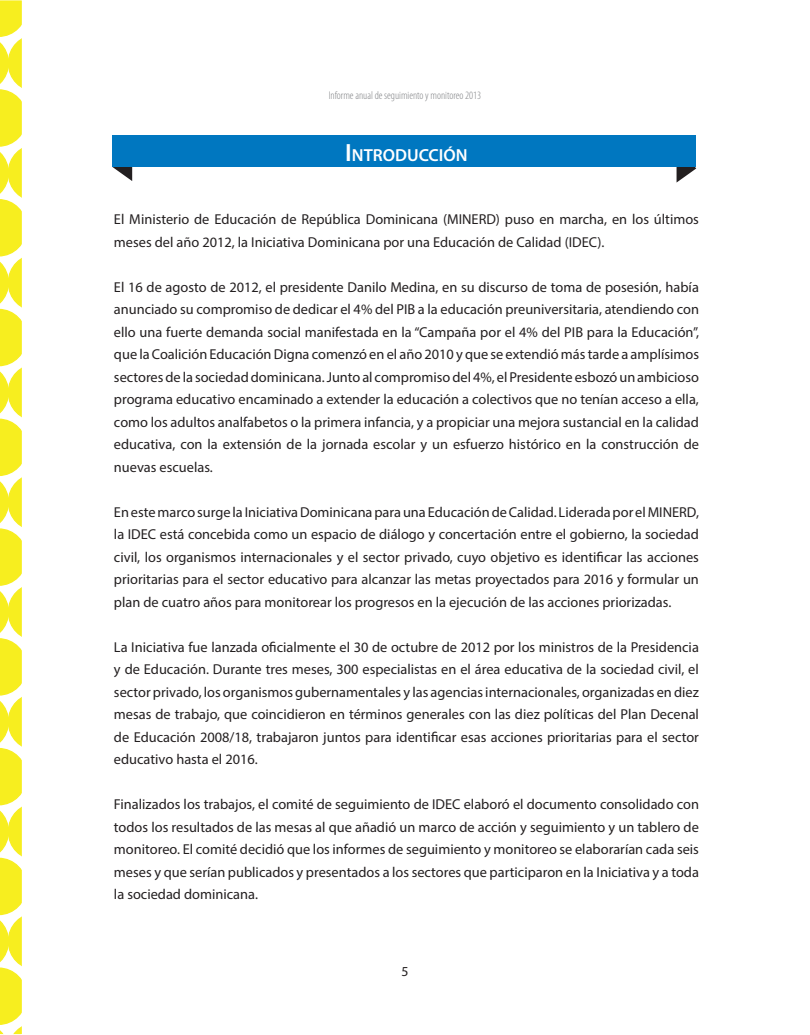
<style>
.page{position:relative;width:810px;height:1035px;background:#fff}
.page>*{position:absolute;margin:0;border:0;box-sizing:border-box;transform-origin:0 0}
.t1{font:600 17.5px "Myriad Pro";color:#fff}
.t2{font:14.38px/22.5px "Myriad Pro";color:#231f20;text-align:justify}
.t3{font:13.75px "Myriad Pro";color:#231f20}
.t4{font:300 condensed 11.25px "Myriad Pro";color:#808285}
.s1{font-size:25px}
</style>
<div class="page">
<svg style="left:677px;top:166px;width:19px;height:16px"></svg>
<svg style="left:112px;top:166px;width:20px;height:15px"></svg>
<div style="left:112px;top:135px;width:584px;height:31px;background:#0077c0"></div>
<svg style="left:0;top:0;width:22px;height:1035px"></svg>
<p class="t4" style="left:329px;top:90px;width:154px">Informe anual de seguimiento y monitoreo 2013</p>
<p class="t1" style="left:345px;top:144px;width:124px"><span class="s1">I</span> NTRODUCCIÓN</p>
<p class="t2" style="left:114px;top:208px;width:586px">El Ministerio de Educación de República Dominicana (MINERD) puso en marcha, en los últimos meses del año 2012, la Iniciativa Dominicana por una Educación de Calidad (IDEC).</p>
<p class="t2" style="left:114px;top:276px;width:587px">El 16 de agosto de 2012, el presidente Danilo Medina, en su discurso de toma de posesión, había anunciado su compromiso de dedicar el 4% del PIB a la educación preuniversitaria, atendiendo con ello una fuerte demanda social manifestada en la “Campaña por el 4% del PIB para la Educación”, que la Coalición Educación Digna comenzó en el año 2010 y que se extendió más tarde a amplísimos sectores de la sociedad dominicana. Junto al compromiso del 4%, el Presidente esbozó un ambicioso programa educativo encaminado a extender la educación a colectivos que no tenían acceso a ella, como los adultos analfabetos o la primera infancia, y a propiciar una mejora sustancial en la calidad educativa, con la extensión de la jornada escolar y un esfuerzo histórico en la construcción de nuevas escuelas.</p>
<p class="t2" style="left:114px;top:501px;width:587px">En este marco surge la Iniciativa Dominicana para una Educación de Calidad. Liderada por el MINERD, la IDEC está concebida como un espacio de diálogo y concertación entre el gobierno, la sociedad civil, los organismos internacionales y el sector privado, cuyo objetivo es identificar las acciones prioritarias para el sector educativo para alcanzar las metas proyectados para 2016 y formular un plan de cuatro años para monitorear los progresos en la ejecución de las acciones priorizadas.</p>
<p class="t2" style="left:114px;top:636px;width:587px">La Iniciativa fue lanzada oficialmente el 30 de octubre de 2012 por los ministros de la Presidencia y de Educación. Durante tres meses, 300 especialistas en el área educativa de la sociedad civil, el sector privado, los organismos gubernamentales y las agencias internacionales, organizadas en diez mesas de trabajo, que coincidieron en términos generales con las diez políticas del Plan Decenal de Educación 2008/18, trabajaron juntos para identificar esas acciones prioritarias para el sector educativo hasta el 2016.</p>
<p class="t2" style="left:114px;top:793px;width:587px">Finalizados los trabajos, el comité de seguimiento de IDEC elaboró el documento consolidado con todos los resultados de las mesas al que añadió un marco de acción y seguimiento y un tablero de monitoreo. El comité decidió que los informes de seguimiento y monitoreo se elaborarían cada seis meses y que serían publicados y presentados a los sectores que participaron en la Iniciativa y a toda la sociedad dominicana.</p>
<p class="t3" style="left:401px;top:963px;width:9px">5</p>
</div>
